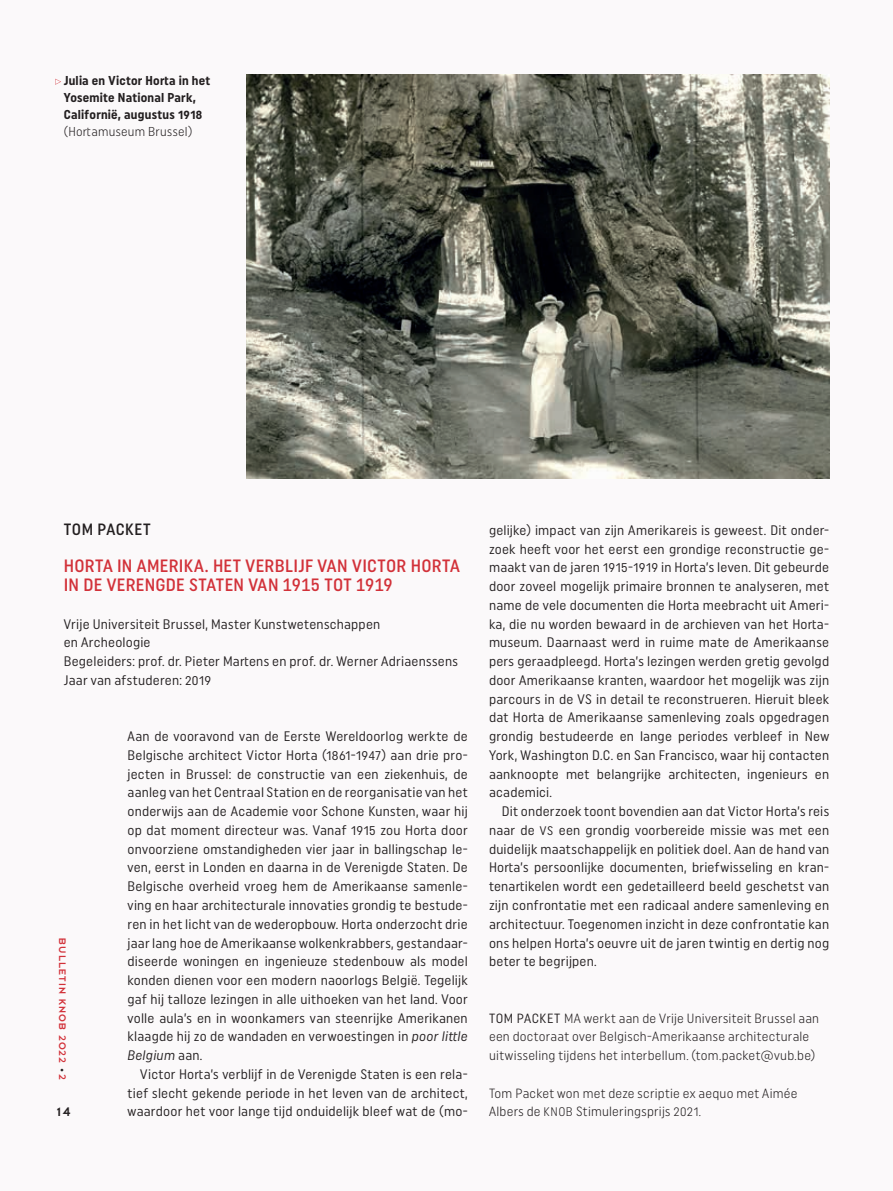
<style>
.page{position:relative;width:893px;height:1191px;background:#fbf9fa}
.page>*{position:absolute;margin:0;border:0;box-sizing:border-box;transform-origin:0 0}
.t1{font:500 17.85px/18.8px "Uniform Pro Con";letter-spacing:.02em;color:#d23139}
.t2{font:500 16.35px "Uniform Pro Con";letter-spacing:.03em;color:#231f20}
.t3{font:13.8px/18.8px "Uniform Pro Con";letter-spacing:.015em;color:#231f20;text-align:justify}
.t4{font:13.5px "Dessau Pro";color:#231f20}
.t5{font:13.35px/18.8px "Uniform Pro Con Lgt";letter-spacing:.015em;color:#231f20}
.t6{font:12.9px/17.2px "Uniform Pro Con Bld";letter-spacing:.015em;color:#231f20}
.t7{font:12.9px "Uniform Pro Con Lgt";letter-spacing:.02em;color:#231f20}
.t8{font:10.5px "Dessau Pro";letter-spacing:.11em;color:#d23139}
.s1{font-size:8.25px;color:#231f20}
.s2{font-style:italic}
.s3{font-size:12.45px}
.s4{font-family:"Uniform Pro Con"}
</style>
<div class="page">
<img style="left:247px;top:74px;width:582px;height:404px">
<svg style="left:55px;top:79px;width:6px;height:6px"></svg>
<p class="t6" style="left:64px;top:71px;width:148px">Julia en Victor Horta in het<br>Yosemite National Park,<br>Californië, augustus 1918</p>
<p class="t7" style="left:64px;top:124px;width:130px">(Hortamuseum Brussel)</p>
<p class="t2" style="left:64px;top:519px;width:88px">TOM PACKET</p>
<p class="t1" style="left:64px;top:556px;width:398px">HORTA IN AMERIKA. HET VERBLIJF VAN VICTOR HORTA<br>IN DE VERENGDE STATEN VAN 1915 TOT 1919</p>
<p class="t3" style="left:64px;top:614px;width:396px;text-align:left">Vrije Universiteit Brussel, Master Kunstwetenschappen<br>en Archeologie<br>Begeleiders: prof. dr. Pieter Martens en prof. dr. Werner Adriaenssens Jaar van afstuderen: 2019</p>
<p class="t8" style="left:68px;top:938px;width:143px;rotate:90deg">BULLETIN KNOB 2022 <span class="s1">•</span> 2</p>
<p class="t4" style="left:57px;top:1105px;width:16px">14</p>
<p class="t3" style="left:128px;top:726px;width:342px">Aan de vooravond van de Eerste Wereldoorlog werkte de Belgische architect Victor Horta (1861-1947) aan drie pro&shy;jecten in Brussel: de constructie van een ziekenhuis, de aanleg van het Centraal Station en de reorganisatie van het onderwijs aan de Academie voor Schone Kunsten, waar hij op dat moment directeur was. Vanaf 1915 zou Horta door onvoorziene omstandigheden vier jaar in ballingschap le&shy;ven, eerst in Londen en daarna in de Verenigde Staten. De Belgische overheid vroeg hem de Amerikaanse samenle&shy;ving en haar architecturale innovaties grondig te bestude&shy;ren in het licht van de wederopbouw. Horta onderzocht drie jaar lang hoe de Amerikaanse wolkenkrabbers, gestandaar&shy;diseerde woningen en ingenieuze stedenbouw als model konden dienen voor een modern naoorlogs België. Tegelijk gaf hij talloze lezingen in alle uithoeken van het land. Voor volle aula’s en in woonkamers van steenrijke Amerikanen klaagde hij zo de wandaden en verwoestingen in <span class="s2">poor little Belgium</span> aan.</p>
<p class="t3" style="left:128px;top:1064px;width:342px;text-indent:13px">Victor Horta’s verblijf in de Verenigde Staten is een rela&shy;tief slecht gekende periode in het leven van de architect, waardoor het voor lange tijd onduidelijk bleef wat de (mo-</p>
<p class="t3" style="left:489px;top:520px;width:342px">gelijke) impact van zijn Amerikareis is geweest. Dit onder&shy;zoek heeft voor het eerst een grondige reconstructie ge&shy;maakt van de jaren 1915-1919 in Horta’s leven. Dit gebeurde door zoveel mogelijk primaire bronnen te analyseren, met name de vele documenten die Horta meebracht uit Ameri&shy;ka, die nu worden bewaard in de archieven van het Horta&shy;museum. Daarnaast werd in ruime mate de Amerikaanse pers geraadpleegd. Horta’s lezingen werden gretig gevolgd door Amerikaanse kranten, waardoor het mogelijk was zijn parcours in de VS in detail te reconstrueren. Hieruit bleek dat Horta de Amerikaanse samenleving zoals opgedragen grondig bestudeerde en lange periodes verbleef in New York, Washington D.C. en San Francisco, waar hij contacten aanknoopte met belangrijke architecten, ingenieurs en academici.</p>
<p class="t3" style="left:489px;top:801px;width:342px;text-indent:13px">Dit onderzoek toont bovendien aan dat Victor Horta’s reis naar de <span class="s3">VS</span> een grondig voorbereide missie was met een duidelijk maatschappelijk en politiek doel. Aan de hand van Horta’s persoonlijke documenten, briefwisseling en kran&shy;tenartikelen wordt een gedetailleerd beeld geschetst van zijn confrontatie met een radicaal andere samenleving en architectuur. Toegenomen inzicht in deze confrontatie kan ons helpen Horta’s oeuvre uit de jaren twintig en dertig nog beter te begrijpen.</p>
<p class="t5" style="left:489px;top:1008px;width:332px"><span class="s4">TOM PACKET</span> MA werkt aan de Vrije Universiteit Brussel aan een doctoraat over Belgisch-Amerikaanse architecturale uitwisseling tijdens het interbellum. (tom.packet@vub.be)</p>
<p class="t5" style="left:489px;top:1083px;width:310px">Tom Packet won met deze scriptie ex aequo met Aimée<br>Albers de <span class="s3">KNOB</span> Stimuleringsprijs 2021.</p>
</div>
